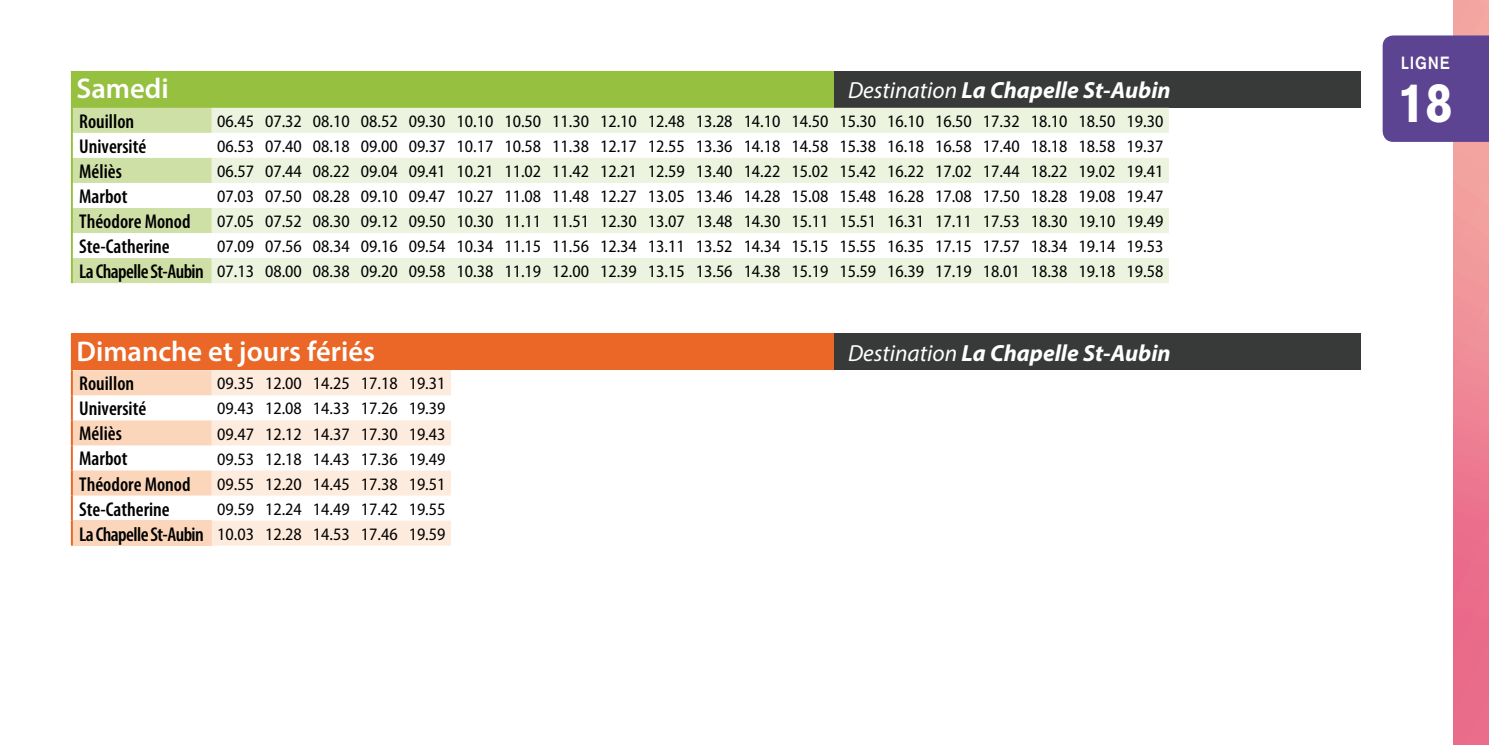
<style>
.page{position:relative;width:1489px;height:745px;background:#fff}
.page>*{position:absolute;margin:0;border:0;box-sizing:border-box;transform-origin:0 0}
.t1{font:700 55px "Akzidenz Grotesk BE";color:#fff;scale:.9 1}
.t2{font:600 28.5px "Myriad Pro";color:#fff}
.t3{font:italic 700 23.25px "Myriad Pro";color:#fff}
.t4{font:600 condensed 20px "Myriad Pro";color:#000}
.t5{font:semi-condensed 17.5px/25px "Myriad Pro";color:#000;text-align:right}
.t6{font:500 17.5px "Akzidenz Grotesk BE";letter-spacing:.05em;color:#fff;scale:.9 1}
.s1{font-weight:400}
.s2{font-weight:600;font-stretch:condensed;font-size:20px}
</style>
<div class="page">
<svg style="left:1453px;top:0;width:35px;height:744px;background:#ee8393"></svg>
<div style="left:72px;top:71px;width:761px;height:37px;background:#96c03f"></div>
<div style="left:833px;top:71px;width:527px;height:37px;background:#383939"></div>
<svg style="left:73px;top:108px;width:139px;height:175px"></svg>
<svg style="left:212px;top:108px;width:956px;height:175px;fill:#ecf3de"></svg>
<hr style="left:71px;top:71px;width:2px;height:37px;background:#96c03f">
<hr style="left:71px;top:108px;width:2px;height:25px;background:#96c03f">
<hr style="left:71px;top:133px;width:2px;height:25px;background:#96c03f">
<hr style="left:71px;top:158px;width:2px;height:25px;background:#96c03f">
<hr style="left:71px;top:183px;width:2px;height:25px;background:#96c03f">
<hr style="left:71px;top:208px;width:2px;height:25px;background:#96c03f">
<hr style="left:71px;top:233px;width:2px;height:25px;background:#96c03f">
<hr style="left:71px;top:258px;width:2px;height:25px;background:#96c03f">
<div style="left:72px;top:333px;width:761px;height:37px;background:#ea6727"></div>
<div style="left:833px;top:333px;width:527px;height:37px;background:#383939"></div>
<svg style="left:73px;top:370px;width:378px;height:125px"></svg>
<div style="left:72px;top:520px;width:140px;height:25px;background:#fbd6bb"></div>
<div style="left:212px;top:520px;width:239px;height:25px;background:#fdebdd"></div>
<hr style="left:71px;top:333px;width:2px;height:37px;background:#ea6727">
<hr style="left:71px;top:370px;width:2px;height:25px;background:#ea6727">
<hr style="left:71px;top:395px;width:2px;height:25px;background:#ea6727">
<hr style="left:71px;top:420px;width:2px;height:25px;background:#ea6727">
<hr style="left:71px;top:445px;width:2px;height:25px;background:#ea6727">
<hr style="left:71px;top:470px;width:2px;height:25px;background:#ea6727">
<hr style="left:71px;top:495px;width:2px;height:25px;background:#ea6727">
<hr style="left:71px;top:520px;width:2px;height:25px;background:#ea6727">
<div style="left:1382px;top:35px;width:106px;height:107px;background:#5d4492"></div>
<h2 class="t2" style="left:76px;top:71px;width:94px">Samedi</h2>
<h3 class="t3" style="left:848px;top:75px;width:324px"><span class="s1">Destination</span> La Chapelle St-Aubin</h3>
<p class="t4" style="left:79px;top:110px;width:56px">Rouillon</p>
<p class="t5" style="left:217px;top:109px;width:947px">06.45 07.32 08.10 08.52 09.30 10.10 10.50 11.30 12.10 12.48 13.28 14.10 14.50 15.30 16.10 16.50 17.32 18.10 18.50 19.30</p>
<p class="t4" style="left:79px;top:135px;width:69px">Université</p>
<p class="t5" style="left:217px;top:134px;width:947px">06.53 07.40 08.18 09.00 09.37 10.17 10.58 11.38 12.17 12.55 13.36 14.18 14.58 15.38 16.18 16.58 17.40 18.18 18.58 19.37</p>
<p class="t4" style="left:79px;top:160px;width:44px">Méliès</p>
<p class="t5" style="left:217px;top:159px;width:947px">06.57 07.44 08.22 09.04 09.41 10.21 11.02 11.42 12.21 12.59 13.40 14.22 15.02 15.42 16.22 17.02 17.44 18.22 19.02 19.41</p>
<p class="t4" style="left:79px;top:185px;width:50px">Marbot</p>
<p class="t5" style="left:217px;top:184px;width:947px">07.03 07.50 08.28 09.10 09.47 10.27 11.08 11.48 12.27 13.05 13.46 14.28 15.08 15.48 16.28 17.08 17.50 18.28 19.08 19.47</p>
<p class="t4" style="left:79px;top:210px;width:113px">Théodore Monod</p>
<p class="t5" style="left:217px;top:209px;width:947px">07.05 07.52 08.30 09.12 09.50 10.30 11.11 11.51 12.30 13.07 13.48 14.30 15.11 15.51 16.31 17.11 17.53 18.30 19.10 19.49</p>
<p class="t4" style="left:79px;top:235px;width:92px">Ste-Catherine</p>
<p class="t5" style="left:79px;top:234px;width:1085px">07.09 07.56 08.34 09.16 09.54 10.34 11.15 11.56 12.34 13.11 13.52 14.34 15.15 15.55 16.35 17.15 17.57 18.34 19.14 19.53<br><span class="s2">La Chapelle St-Aubin</span> 07.13 08.00 08.38 09.20 09.58 10.38 11.19 12.00 12.39 13.15 13.56 14.38 15.19 15.59 16.39 17.19 18.01 18.38 19.18 19.58</p>
<h2 class="t2" style="left:76px;top:333px;width:300px">Dimanche et jours fériés</h2>
<h3 class="t3" style="left:848px;top:337px;width:324px"><span class="s1">Destination</span> La Chapelle St-Aubin</h3>
<p class="t4" style="left:79px;top:372px;width:56px">Rouillon</p>
<p class="t5" style="left:217px;top:371px;width:230px">09.35 12.00 14.25 17.18 19.31</p>
<p class="t4" style="left:79px;top:397px;width:69px">Université</p>
<p class="t5" style="left:217px;top:396px;width:230px">09.43 12.08 14.33 17.26 19.39</p>
<p class="t4" style="left:79px;top:422px;width:44px">Méliès</p>
<p class="t5" style="left:217px;top:421px;width:230px">09.47 12.12 14.37 17.30 19.43</p>
<p class="t4" style="left:79px;top:447px;width:50px">Marbot</p>
<p class="t5" style="left:217px;top:446px;width:230px">09.53 12.18 14.43 17.36 19.49</p>
<p class="t4" style="left:79px;top:472px;width:113px">Théodore Monod</p>
<p class="t5" style="left:217px;top:471px;width:230px">09.55 12.20 14.45 17.38 19.51</p>
<p class="t4" style="left:79px;top:497px;width:92px">Ste-Catherine</p>
<p class="t5" style="left:79px;top:496px;width:368px">09.59 12.24 14.49 17.42 19.55<br><span class="s2">La Chapelle St-Aubin</span> 10.03 12.28 14.53 17.46 19.59</p>
<p class="t6" style="left:1400px;top:52px;width:56px">LIGNE</p>
<h1 class="t1" style="left:1397px;top:70px;width:63px">18</h1>
</div>
